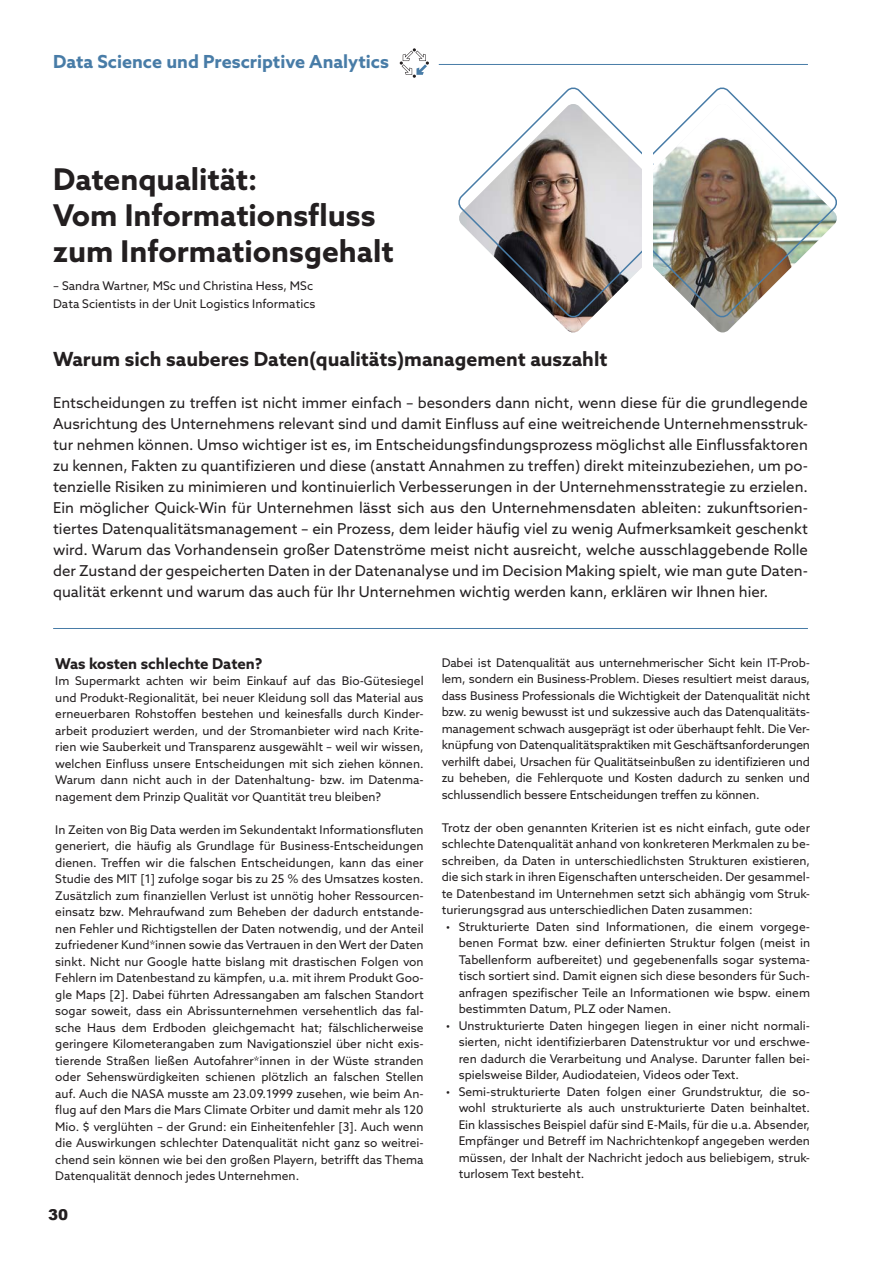
<style>
.page{position:relative;width:893px;height:1263px;background:#fff}
.page>*{position:absolute;margin:0;border:0;box-sizing:border-box;transform-origin:0 0}
.t1{font:700 30px "Azo Sans";color:#231f20}
.t2{font:700 19.5px "Azo Sans";color:#231f20}
.t3{font:700 18px "Azo Sans";color:#487ca7}
.t4{font:15px/21px "Azo Sans";color:#231f20;text-align:justify}
.t5{font:700 15px "Azo Sans";color:#231f20}
.t6{font:900 15px "Arial";color:#231f20}
.t7{font:12px/16.5px "Azo Sans";color:#231f20;text-align:justify}
</style>
<div class="page">
<img style="left:557px;top:103px;width:280px;height:230px">
<svg style="left:458px;top:87px;width:197px;height:233px"></svg>
<hr style="left:53px;top:628px;width:755px;height:1px;background:#487ca7">
<div style="left:642px;top:134px;width:11px;height:159px;background:#fff"></div>
<hr style="left:439px;top:64px;width:369px;height:1px;background:#487ca7">
<svg style="left:400px;top:48px;width:29px;height:30px"></svg>
<p class="t3" style="left:53px;top:50px;width:337px">Data Science und Prescriptive Analytics</p>
<p class="t1" style="left:53px;top:159px;width:206px">Datenqualität:</p>
<p class="t1" style="left:53px;top:195px;width:324px">Vom Informationsfluss</p>
<p class="t1" style="left:53px;top:231px;width:342px">zum Informationsgehalt</p>
<p class="t7" style="left:53px;top:277px;width:261px">– Sandra Wartner, MSc und Christina Hess, MSc</p>
<p class="t7" style="left:53px;top:295px;width:264px">Data Scientists in der Unit Logistics Informatics</p>
<p class="t2" style="left:53px;top:346px;width:556px">Warum sich sauberes Daten(qualitäts)management auszahlt</p>
<p class="t4" style="left:53px;top:391px;width:756px">Entscheidungen zu treffen ist nicht immer einfach – besonders dann nicht, wenn diese für die grundlegende Ausrichtung des Unternehmens relevant sind und damit Einfluss auf eine weitreichende Unternehmensstruk&shy;tur nehmen können. Umso wichtiger ist es, im Entscheidungsfindungsprozess möglichst alle Einflussfaktoren zu kennen, Fakten zu quantifizieren und diese (anstatt Annahmen zu treffen) direkt miteinzubeziehen, um po&shy;tenzielle Risiken zu minimieren und kontinuierlich Verbesserungen in der Unternehmensstrategie zu erzielen.<br>Ein möglicher Quick-Win für Unternehmen lässt sich aus den Unternehmensdaten ableiten: zukunftsorien&shy;tiertes Datenqualitätsmanagement – ein Prozess, dem leider häufig viel zu wenig Aufmerksamkeit geschenkt wird. Warum das Vorhandensein großer Datenströme meist nicht ausreicht, welche ausschlaggebende Rolle der Zustand der gespeicherten Daten in der Datenanalyse und im Decision Making spielt, wie man gute Daten&shy;qualität erkennt und warum das auch für Ihr Unternehmen wichtig werden kann, erklären wir Ihnen hier.</p>
<p class="t5" style="left:55px;top:653px;width:209px">Was kosten schlechte Daten?</p>
<p class="t7" style="left:55px;top:673px;width:370px">Im Supermarkt achten wir beim Einkauf auf das Bio-Gütesiegel und Produkt-Regionalität, bei neuer Kleidung soll das Material aus erneuerbaren Rohstoffen bestehen und keinesfalls durch Kinder&shy;arbeit produziert werden, und der Stromanbieter wird nach Krite&shy;rien wie Sauberkeit und Transparenz ausgewählt – weil wir wissen, welchen Einfluss unsere Entscheidungen mit sich ziehen können.<br>Warum dann nicht auch in der Datenhaltung- bzw. im Datenma&shy;nagement dem Prinzip Qualität vor Quantität treu bleiben?</p>
<p class="t7" style="left:55px;top:821px;width:370px">In Zeiten von Big Data werden im Sekundentakt Informationsfluten generiert, die häufig als Grundlage für Business-Entscheidungen dienen. Treffen wir die falschen Entscheidungen, kann das einer Studie des MIT [1] zufolge sogar bis zu 25 % des Umsatzes kosten.<br>Zusätzlich zum finanziellen Verlust ist unnötig hoher Ressourcen&shy;einsatz bzw. Mehraufwand zum Beheben der dadurch entstande&shy;nen Fehler und Richtigstellen der Daten notwendig, und der Anteil zufriedener Kund*innen sowie das Vertrauen in den Wert der Daten sinkt. Nicht nur Google hatte bislang mit drastischen Folgen von Fehlern im Datenbestand zu kämpfen, u.a. mit ihrem Produkt Goo&shy;gle Maps [2]. Dabei führten Adressangaben am falschen Standort sogar soweit, dass ein Abrissunternehmen versehentlich das fal&shy;sche Haus dem Erdboden gleichgemacht hat; fälschlicherweise geringere Kilometerangaben zum Navigationsziel über nicht exis&shy;tierende Straßen ließen Autofahrer*innen in der Wüste stranden oder Sehenswürdigkeiten schienen plötzlich an falschen Stellen auf. Auch die NASA musste am 23.09.1999 zusehen, wie beim An&shy;flug auf den Mars die Mars Climate Orbiter und damit mehr als 120<br>Mio. $ verglühten – der Grund: ein Einheitenfehler [3]. Auch wenn die Auswirkungen schlechter Datenqualität nicht ganz so weitrei&shy;chend sein können wie bei den großen Playern, betrifft das Thema Datenqualität dennoch jedes Unternehmen.</p>
<p class="t6" style="left:48px;top:1203px;width:22px">30</p>
<p class="t7" style="left:442px;top:654px;width:370px">Dabei ist Datenqualität aus unternehmerischer Sicht kein IT-Prob&shy;lem, sondern ein Business-Problem. Dieses resultiert meist daraus, dass Business Professionals die Wichtigkeit der Datenqualität nicht bzw. zu wenig bewusst ist und sukzessive auch das Datenqualitäts&shy;management schwach ausgeprägt ist oder überhaupt fehlt. Die Ver&shy;knüpfung von Datenqualitätspraktiken mit Geschäftsanforderungen verhilft dabei, Ursachen für Qualitätseinbußen zu identifizieren und zu beheben, die Fehlerquote und Kosten dadurch zu senken und schlussendlich bessere Entscheidungen treffen zu können.</p>
<p class="t7" style="left:442px;top:819px;width:370px">Trotz der oben genannten Kriterien ist es nicht einfach, gute oder schlechte Datenqualität anhand von konkreteren Merkmalen zu be&shy;schreiben, da Daten in unterschiedlichsten Strukturen existieren, die sich stark in ihren Eigenschaften unterscheiden. Der gesammel&shy;te Datenbestand im Unternehmen setzt sich abhängig vom Struk&shy;turierungsgrad aus unterschiedlichen Daten zusammen:</p>
<p class="t7" style="left:459px;top:918px;width:353px;text-indent:-13px">• Strukturierte Daten sind Informationen, die einem vorgege&shy;benen Format bzw. einer definierten Struktur folgen (meist in Tabellenform aufbereitet) und gegebenenfalls sogar systema&shy;tisch sortiert sind. Damit eignen sich diese besonders für Such&shy;anfragen spezifischer Teile an Informationen wie bspw. einem bestimmten Datum, PLZ oder Namen.</p>
<p class="t7" style="left:459px;top:1017px;width:353px;text-indent:-13px">• Unstrukturierte Daten hingegen liegen in einer nicht normali&shy;sierten, nicht identifizierbaren Datenstruktur vor und erschwe&shy;ren dadurch die Verarbeitung und Analyse. Darunter fallen bei&shy;spielsweise Bilder, Audiodateien, Videos oder Text.</p>
<p class="t7" style="left:459px;top:1083px;width:353px;text-indent:-13px">• Semi-strukturierte Daten folgen einer Grundstruktur, die so&shy;wohl strukturierte als auch unstrukturierte Daten beinhaltet.<br>Ein klassisches Beispiel dafür sind E-Mails, für die u.a. Absender, Empfänger und Betreff im Nachrichtenkopf angegeben werden müssen, der Inhalt der Nachricht jedoch aus beliebigem, struk&shy;turlosem Text besteht.</p>
</div>
